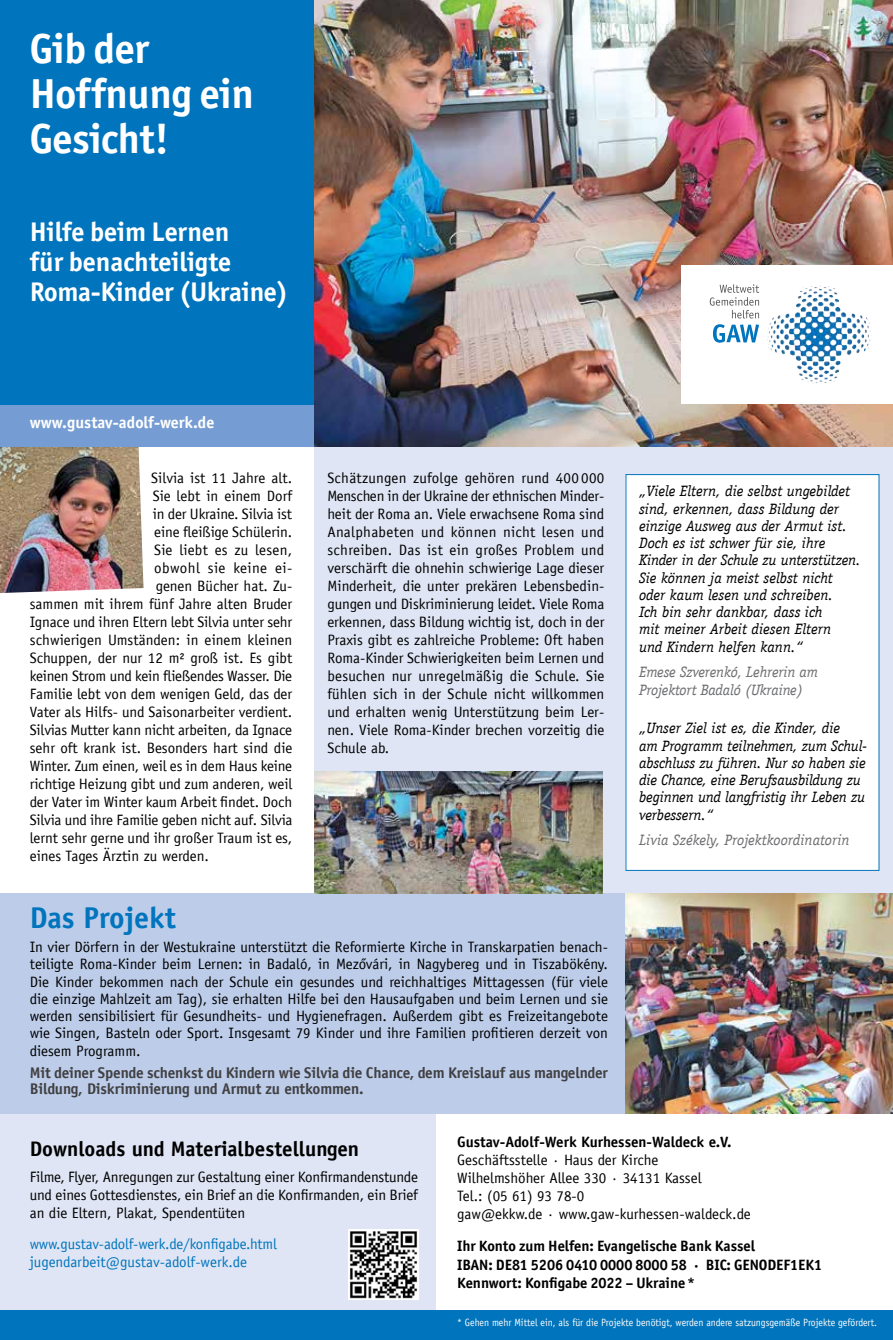
<style>
.page{position:relative;width:893px;height:1340px;background:#fff}
.page>*{position:absolute;margin:0;border:0;box-sizing:border-box;transform-origin:0 0}
.t1{font:700 42px/45px "Officina San ITC";letter-spacing:-.01em;color:#fff}
.t2{font:700 30px "Officina Sans LT";color:#0074bc}
.t3{font:700 27px/30px "Officina San ITC";color:#fff}
.t4{font:700 21px "Officina Sans LT";color:#000}
.t5{font:700 16.5px "Officina San ITC";color:#fff}
.t6{font:700 15.45px/15.8px "Officina Sans LT";letter-spacing:-.01em;color:#414042}
.t7{font:15px/18px "Officina Sans LT";color:#000;text-align:justify}
.t8{font:italic 15px/17.2px "Officina Serif LT";letter-spacing:-.01em;color:#000}
.t9{font:700 15px/18.3px "Officina San ITC";color:#000}
.t10{font:italic 15px/17.2px "Officina Serif LT";letter-spacing:-.01em;color:#6d6e71}
.t11{font:15px/18px "Officina Sans LT";letter-spacing:-.01em;color:#0074bc}
.t12{font:700 15px "Officina Sans LT";color:#000}
.t13{font:15px "Officina Sans LT";letter-spacing:.02em;color:#000}
.t14{font:15px "Officina Sans LT";letter-spacing:.025em;color:#000}
.t15{font:10.5px "Officina Sans LT";color:#fff;scale:.93 1}
</style>
<div class="page">
<img style="left:0;top:446px;width:144px;height:147px">
<div style="left:315px;top:446px;width:578px;height:447px;background:#dfe5f4"></div>
<div style="left:0;top:1113px;width:436px;height:210px;background:#dfe5f4"></div>
<div style="left:0;top:400px;width:319px;height:46px;background:#769dd3"></div>
<div style="left:0;top:0;width:319px;height:404px;background:#0074bc"></div>
<img style="left:315px;top:0;width:578px;height:446px">
<div style="left:682px;top:265px;width:211px;height:139px;background:#fff"></div>
<svg style="left:713px;top:324px;width:46px;height:19px"></svg>
<svg style="left:710px;top:284px;width:49px;height:34px"></svg>
<img style="left:800px;top:285px;width:36px;height:10px">
<div style="left:0;top:1310px;width:893px;height:29px;background:#0074bc"></div>
<div style="left:0;top:893px;width:893px;height:220px;background:#bccce9"></div>
<img style="left:315px;top:771px;width:288px;height:122px">
<div style="left:626px;top:474px;width:253px;height:396px;background:#fff"></div>
<img style="left:626px;top:893px;width:267px;height:220px">
<img style="left:348px;top:1229px;width:70px;height:69px">
<h1 class="t1" style="left:30px;top:26px;width:225px">Gib der<br>Hoffnung ein<br>Gesicht!</h1>
<h3 class="t3" style="left:30px;top:216px;width:260px">Hilfe beim Lernen<br>für benachteiligte<br>Roma-Kinder (Ukraine)</h3>
<p class="t5" style="left:30px;top:412px;width:186px">www.gustav-adolf-werk.de</p>
<p class="t7" style="left:151px;top:469px;width:142px">Silvia ist 11 Jahre alt.</p>
<p class="t7" style="left:153px;top:487px;width:141px">Sie lebt in einem Dorf</p>
<p class="t7" style="left:153px;top:505px;width:141px">in der Ukraine. Silvia ist</p>
<p class="t7" style="left:154px;top:523px;width:140px">eine fleißige Schülerin.</p>
<p class="t13" style="left:154px;top:541px;width:140px">Sie liebt es zu lesen,</p>
<p class="t14" style="left:154px;top:559px;width:139px">obwohl sie keine ei-</p>
<p class="t7" style="left:156px;top:577px;width:138px">genen Bücher hat. Zu-</p>
<p class="t7" style="left:30px;top:595px;width:264px">sammen mit ihrem fünf Jahre alten Bruder</p>
<p class="t7" style="left:30px;top:613px;width:264px">Ignace und ihren Eltern lebt Silvia unter sehr</p>
<p class="t7" style="left:30px;top:631px;width:264px">schwierigen Umständen: in einem kleinen</p>
<p class="t7" style="left:30px;top:649px;width:264px">Schuppen, der nur 12 m² groß ist. Es gibt</p>
<p class="t7" style="left:30px;top:667px;width:264px">keinen Strom und kein fließendes Wasser. Die</p>
<p class="t7" style="left:30px;top:685px;width:264px">Familie lebt von dem wenigen Geld, das der</p>
<p class="t7" style="left:30px;top:703px;width:264px">Vater als Hilfs- und Saisonarbeiter verdient.</p>
<p class="t7" style="left:30px;top:721px;width:264px">Silvias Mutter kann nicht arbeiten, da Ignace</p>
<p class="t7" style="left:30px;top:739px;width:264px">sehr oft krank ist. Besonders hart sind die</p>
<p class="t7" style="left:30px;top:757px;width:264px">Winter. Zum einen, weil es in dem Haus keine</p>
<p class="t7" style="left:30px;top:775px;width:264px">richtige Heizung gibt und zum anderen, weil</p>
<p class="t7" style="left:30px;top:793px;width:264px">der Vater im Winter kaum Arbeit findet. Doch</p>
<p class="t7" style="left:30px;top:811px;width:264px">Silvia und ihre Familie geben nicht auf. Silvia</p>
<p class="t7" style="left:30px;top:829px;width:264px">lernt sehr gerne und ihr großer Traum ist es,</p>
<p class="t7" style="left:30px;top:847px;width:181px">eines Tages Ärztin zu werden.</p>
<p class="t7" style="left:327px;top:469px;width:279px">Schätzungen zufolge gehören rund 400 000<br>Menschen in der Ukraine der ethnischen Minder&shy;heit der Roma an. Viele erwachsene Roma sind Analphabeten und können nicht lesen und schreiben. Das ist ein großes Problem und verschärft die ohnehin schwierige Lage dieser Minderheit, die unter prekären Lebensbedin&shy;gungen und Diskriminierung leidet. Viele Roma erkennen, dass Bildung wichtig ist, doch in der Praxis gibt es zahlreiche Probleme: Oft haben Roma-Kinder Schwierigkeiten beim Lernen und besuchen nur unregelmäßig die Schule. Sie fühlen sich in der Schule nicht willkommen und erhalten wenig Unterstützung beim Ler&shy;nen. Viele Roma-Kinder brechen vorzeitig die Schule ab.</p>
<h2 class="t2" style="left:30px;top:899px;width:148px">Das Projekt</h2>
<p class="t7" style="left:30px;top:938px;width:580px;line-height:17.2px">In vier Dörfern in der Westukraine unterstützt die Reformierte Kirche in Transkarpatien benach&shy;teiligte Roma-Kinder beim Lernen: in Badaló, in Mezo˝vári, in Nagybereg und in Tiszabökény.<br>Die Kinder bekommen nach der Schule ein gesundes und reichhaltiges Mittagessen (für viele die einzige Mahlzeit am Tag), sie erhalten Hilfe bei den Hausaufgaben und beim Lernen und sie werden sensibilisiert für Gesundheits- und Hygienefragen. Außerdem gibt es Freizeitangebote wie Singen, Basteln oder Sport. Insgesamt 79 Kinder und ihre Familien profitieren derzeit von diesem Programm.</p>
<p class="t6" style="left:30px;top:1064px;width:580px">Mit deiner Spende schenkst du Kindern wie Silvia die Chance, dem Kreislauf aus mangelnder<br>Bildung, Diskriminierung und Armut zu entkommen.</p>
<p class="t8" style="left:639px;top:483px;width:223px">„Viele Eltern, die selbst ungebildet sind, erkennen, dass Bildung der einzige Ausweg aus der Armut ist.<br>Doch es ist schwer für sie, ihre<br>Kinder in der Schule zu unterstützen.<br>Sie können ja meist selbst nicht oder kaum lesen und schreiben.<br>Ich bin sehr dankbar, dass ich<br>mit meiner Arbeit diesen Eltern<br>und Kindern helfen kann.“</p>
<p class="t10" style="left:639px;top:664px;width:181px">Emese Szverenkó, Lehrerin am<br>Projektort Badaló (Ukraine)</p>
<p class="t8" style="left:639px;top:719px;width:229px">„Unser Ziel ist es, die Kinder, die<br>am Programm teilnehmen, zum Schul&shy;abschluss zu führen. Nur so haben sie die Chance, eine Berufsausbildung zu beginnen und langfristig ihr Leben zu verbessern.“</p>
<p class="t10" style="left:639px;top:831px;width:212px">Livia Székely, Projektkoordinatorin</p>
<h3 class="t4" style="left:30px;top:1135px;width:331px">Downloads und Materialbestellungen</h3>
<p class="t7" style="left:30px;top:1168px;width:390px">Filme, Flyer, Anregungen zur Gestaltung einer Konfirmandenstunde und eines Gottesdienstes, ein Brief an die Konfirmanden, ein Brief an die Eltern, Plakat, Spendentüten</p>
<p class="t11" style="left:30px;top:1234px;width:249px">www.gustav-adolf-werk.de/konfigabe.html jugendarbeit@gustav-adolf-werk.de</p>
<p class="t12" style="left:457px;top:1132px;width:276px">Gustav-Adolf-Werk Kurhessen-Waldeck e.V.</p>
<p class="t7" style="left:457px;top:1150px;width:295px;text-align:left">Geschäftsstelle · Haus der Kirche<br>Wilhelmshöher Allee 330 · 34131 Kassel<br>Tel.: (05 61) 93 78-0<br>gaw@ekkw.de · www.gaw-kurhessen-waldeck.de</p>
<p class="t9" style="left:457px;top:1236px;width:367px">Ihr Konto zum Helfen: Evangelische Bank Kassel<br>IBAN: DE81 5206 0410 0000 8000 58 · BIC: GENODEF1EK1<br>Kennwort: Konfigabe 2022 – Ukraine*</p>
<p class="t15" style="left:457px;top:1316px;width:453px">* Gehen mehr Mittel ein, als für die Projekte benötigt, werden andere satzungsgemäße Projekte gefördert.</p>
</div>
